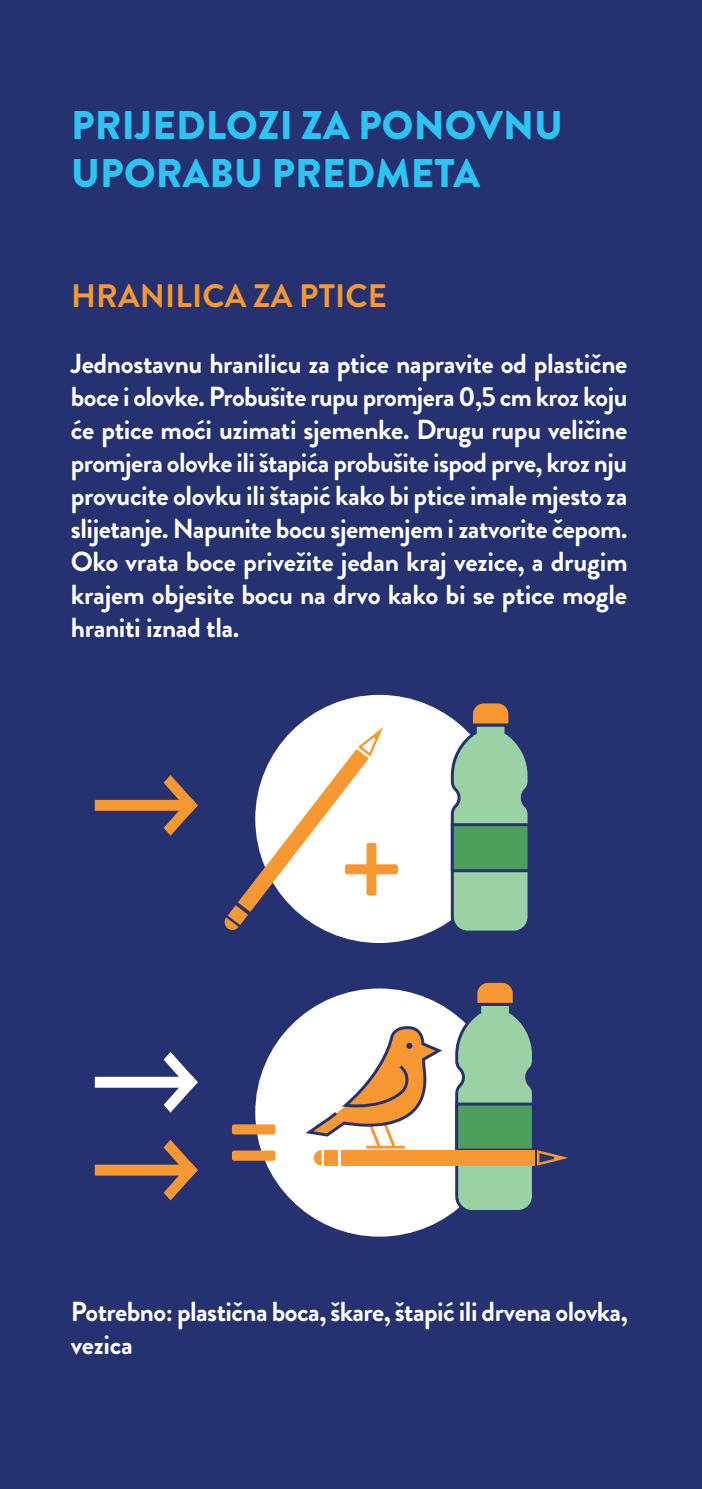
<style>
.page{position:relative;width:702px;height:1489px;background:#fff}
.page>*{position:absolute;margin:0;border:0;box-sizing:border-box;transform-origin:0 0}
.t1{font:900 40px/48px "Brandon Grotesque";letter-spacing:.005em;color:#2bc4f3}
.t2{font:700 32.5px "Brandon Grotesque";letter-spacing:.005em;color:#f79832}
.t3{font:700 27.5px/33px "Brandon Grotesque";letter-spacing:-.015em;color:#fff;text-align:justify}
</style>
<div class="page">
<div style="left:0;top:0;width:702px;height:1488px;background:#253171"></div>
<div style="left:255px;top:694px;width:248px;height:249px;background:#fff;border-radius:50%"></div>
<div style="left:255px;top:988px;width:248px;height:248px;background:#fff;border-radius:50%"></div>
<svg style="left:449px;top:703px;width:79px;height:228px"></svg>
<svg style="left:232px;top:1124px;width:43px;height:36px"></svg>
<svg style="left:453px;top:982px;width:115px;height:231px"></svg>
<svg style="left:305px;top:1026px;width:137px;height:139px"></svg>
<div style="left:340px;top:1149px;width:194px;height:16px;background:#f79833"></div>
<div style="left:324px;top:1149px;width:13px;height:16px;background:#f79833"></div>
<svg style="left:224px;top:727px;width:174px;height:203px"></svg>
<svg style="left:95px;top:775px;width:103px;height:60px"></svg>
<svg style="left:95px;top:1052px;width:103px;height:60px"></svg>
<svg style="left:95px;top:1140px;width:103px;height:60px"></svg>
<h1 class="t1" style="left:71px;top:101px;width:493px">PRIJEDLOZI ZA PONOVNU<br>UPORABU PREDMETA</h1>
<p class="t2" style="left:71px;top:273px;width:317px">HRANILICA ZA PTICE</p>
<p class="t3" style="left:71px;top:347px;width:558px">Jednostavnu hranilicu za ptice napravite od plastične boce i olovke. Probušite rupu promjera 0,5 cm kroz koju će ptice moći uzimati sjemenke. Drugu rupu veličine promjera olovke ili štapića probušite ispod prve, kroz nju provucite olovku ili štapić kako bi ptice imale mjesto za slijetanje. Napunite bocu sjemenjem i zatvorite čepom.<br>Oko vrata boce privežite jedan kraj vezice, a drugim krajem objesite bocu na drvo kako bi se ptice mogle hraniti iznad tla.</p>
<p class="t3" style="left:71px;top:1295px;width:558px">Potrebno: plastična boca, škare, štapić ili drvena olovka, vezica</p>
</div>
